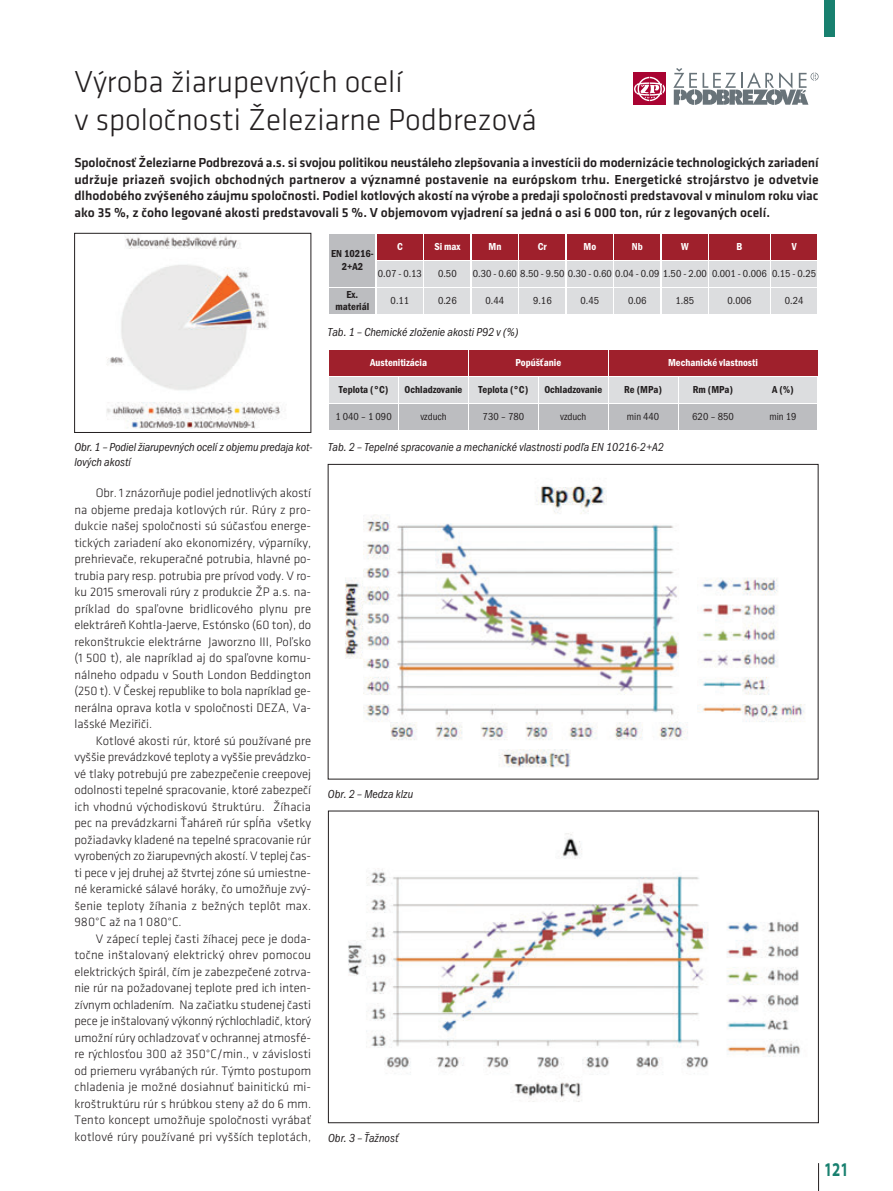
<style>
.page{position:relative;width:893px;height:1191px;background:#fff}
.page>*{position:absolute;margin:0;border:0;box-sizing:border-box;transform-origin:0 0}
.t1{font:300 31.5px/37.8px "Klavika";color:#231f20}
.t2{font:700 semi-expanded 19.5px "Myriad Pro";color:#18806f;scale:.7 1}
.t3{font:500 13.5px/16.5px "Klavika";color:#231f20;text-align:justify}
.t4{font:300 12.75px/16.5px "Klavika";letter-spacing:.01em;color:#231f20;text-align:justify}
.t5{font:12px/14.4px "Franklin Got Itc TOT Boo Con Ita";color:#231f20}
.t6{font:10.5px "Franklin Got Itc TOT Boo Con";color:#231f20}
.t7{font:10.5px/12.6px "Franklin Got Itc TOT Dem Con";color:#231f20;text-align:center}
.t8{font:10.5px "Franklin Got Itc TOT Dem Con";color:#fff}
</style>
<div class="page">
<svg style="left:818px;top:1163px;width:1px;height:28px"></svg>
<div style="left:824px;top:0;width:11px;height:37px;background:#18806f"></div>
<img style="left:106px;top:236px;width:176px;height:193px">
<div style="left:74px;top:233px;width:237px;height:200px;border:1px solid #231f20"></div>
<div style="left:329px;top:235px;width:46px;height:52px;background:#bcbdc0"></div>
<div style="left:377px;top:235px;width:46px;height:25px;background:#9f202c"></div>
<div style="left:424px;top:235px;width:46px;height:25px;background:#9f202c"></div>
<div style="left:472px;top:235px;width:46px;height:25px;background:#9f202c"></div>
<div style="left:519px;top:235px;width:46px;height:25px;background:#9f202c"></div>
<div style="left:567px;top:235px;width:46px;height:25px;background:#9f202c"></div>
<div style="left:614px;top:235px;width:46px;height:25px;background:#9f202c"></div>
<div style="left:662px;top:235px;width:46px;height:25px;background:#9f202c"></div>
<div style="left:709px;top:235px;width:61px;height:25px;background:#9f202c"></div>
<div style="left:771px;top:235px;width:46px;height:25px;background:#9f202c"></div>
<div style="left:377px;top:262px;width:46px;height:25px;background:#dcdddf"></div>
<div style="left:424px;top:262px;width:46px;height:25px;background:#dcdddf"></div>
<div style="left:472px;top:262px;width:46px;height:25px;background:#dcdddf"></div>
<div style="left:519px;top:262px;width:46px;height:25px;background:#dcdddf"></div>
<div style="left:567px;top:262px;width:46px;height:25px;background:#dcdddf"></div>
<div style="left:614px;top:262px;width:46px;height:25px;background:#dcdddf"></div>
<div style="left:662px;top:262px;width:46px;height:25px;background:#dcdddf"></div>
<div style="left:709px;top:262px;width:61px;height:25px;background:#dcdddf"></div>
<div style="left:771px;top:262px;width:46px;height:25px;background:#dcdddf"></div>
<div style="left:329px;top:289px;width:46px;height:25px;background:#bcbdc0"></div>
<div style="left:377px;top:289px;width:46px;height:25px;background:#dcdddf"></div>
<div style="left:424px;top:289px;width:46px;height:25px;background:#dcdddf"></div>
<div style="left:472px;top:289px;width:46px;height:25px;background:#dcdddf"></div>
<div style="left:519px;top:289px;width:46px;height:25px;background:#dcdddf"></div>
<div style="left:567px;top:289px;width:46px;height:25px;background:#dcdddf"></div>
<div style="left:614px;top:289px;width:46px;height:25px;background:#dcdddf"></div>
<div style="left:662px;top:289px;width:46px;height:25px;background:#dcdddf"></div>
<div style="left:709px;top:289px;width:61px;height:25px;background:#dcdddf"></div>
<div style="left:771px;top:289px;width:46px;height:25px;background:#dcdddf"></div>
<div style="left:329px;top:350px;width:139px;height:26px;background:#9f202c"></div>
<div style="left:469px;top:350px;width:138px;height:26px;background:#9f202c"></div>
<div style="left:609px;top:350px;width:208px;height:26px;background:#9f202c"></div>
<div style="left:329px;top:377px;width:69px;height:26px;background:#dcdddf"></div>
<div style="left:399px;top:377px;width:69px;height:26px;background:#dcdddf"></div>
<div style="left:469px;top:377px;width:69px;height:26px;background:#dcdddf"></div>
<div style="left:539px;top:377px;width:68px;height:26px;background:#dcdddf"></div>
<div style="left:609px;top:377px;width:68px;height:26px;background:#dcdddf"></div>
<div style="left:679px;top:377px;width:68px;height:26px;background:#dcdddf"></div>
<div style="left:749px;top:377px;width:68px;height:26px;background:#dcdddf"></div>
<div style="left:329px;top:404px;width:69px;height:26px;background:#bcbdc0"></div>
<div style="left:399px;top:404px;width:69px;height:26px;background:#bcbdc0"></div>
<div style="left:469px;top:404px;width:69px;height:26px;background:#bcbdc0"></div>
<div style="left:539px;top:404px;width:68px;height:26px;background:#bcbdc0"></div>
<div style="left:609px;top:404px;width:68px;height:26px;background:#bcbdc0"></div>
<div style="left:679px;top:404px;width:68px;height:26px;background:#bcbdc0"></div>
<div style="left:749px;top:404px;width:68px;height:26px;background:#bcbdc0"></div>
<img style="left:345px;top:485px;width:460px;height:283px">
<div style="left:328px;top:464px;width:490px;height:315px;border:1px solid #231f20"></div>
<img style="left:348px;top:833px;width:452px;height:269px">
<div style="left:328px;top:811px;width:491px;height:312px;border:1px solid #231f20"></div>
<svg style="left:673px;top:68px;width:146px;height:37px"></svg>
<div style="left:633px;top:73px;width:33px;height:32px;background:#a90332"></div>
<svg style="left:634px;top:77px;width:31px;height:24px"></svg>
<h1 class="t1" style="left:74px;top:65px;width:464px">Výroba žiarupevných ocelí<br>v spoločnosti Železiarne Podbrezová</h1>
<p class="t3" style="left:74px;top:155px;width:746px">Spoločnosť Železiarne Podbrezová a.s. si svojou politikou neustáleho zlepšovania a investícii do modernizácie technologických zariadení udržuje priazeň svojich obchodných partnerov a významné postavenie na európskom trhu. Energetické strojárstvo je odvetvie dlhodobého zvýšeného záujmu spoločnosti. Podiel kotlových akostí na výrobe a predaji spoločnosti predstavoval v minulom roku viac ako 35 %, z čoho legované akosti predstavovali 5 %. V objemovom vyjadrení sa jedná o asi 6 000 ton, rúr z legovaných ocelí.</p>
<p class="t5" style="left:74px;top:440px;width:239px">Obr. 1 – Podiel žiarupevných ocelí z objemu predaja kot&shy;lových akostí</p>
<p class="t4" style="left:74px;top:486px;width:238px;text-indent:21px">Obr. 1 znázorňuje podiel jednotlivých akostí na objeme predaja kotlových rúr. Rúry z pro&shy;dukcie našej spoločnosti sú súčasťou energe&shy;tických zariadení ako ekonomizéry, výparníky, prehrievače, rekuperačné potrubia, hlavné po&shy;trubia pary resp. potrubia pre prívod vody. V ro&shy;ku 2015 smerovali rúry z produkcie ŽP a.s. na&shy;príklad do spaľovne bridlicového plynu pre elektráreň Kohtla-Jaerve, Estónsko (60 ton), do rekonštrukcie elektrárne Jaworzno III, Poľsko (1 500 t), ale napríklad aj do spaľovne komu&shy;nálneho odpadu v South London Beddington (250 t). V Českej republike to bola napríklad ge&shy;nerálna oprava kotla v spoločnosti DEZA, Va&shy;lašské Meziřiči.</p>
<p class="t4" style="left:74px;top:733px;width:238px;text-indent:21px">Kotlové akosti rúr, ktoré sú používané pre vyššie prevádzkové teploty a vyššie prevádzko&shy;vé tlaky potrebujú pre zabezpečenie creepovej odolnosti tepelné spracovanie, ktoré zabezpečí ich vhodnú východiskovú štruktúru. Žíhacia pec na prevádzkarni Ťaháreň rúr spĺňa všetky požiadavky kladené na tepelné spracovanie rúr vyrobených zo žiarupevných akostí. V teplej čas&shy;ti pece v jej druhej až štvrtej zóne sú umiestne&shy;né keramické sálavé horáky, čo umožňuje zvý&shy;šenie teploty žíhania z bežných teplôt max.<br>980°C až na 1 080°C.</p>
<p class="t4" style="left:74px;top:931px;width:238px;text-indent:21px">V zápecí teplej časti žíhacej pece je doda&shy;točne inštalovaný elektrický ohrev pomocou elektrických špirál, čím je zabezpečené zotrva&shy;nie rúr na požadovanej teplote pred ich inten&shy;zívnym ochladením. Na začiatku studenej časti pece je inštalovaný výkonný rýchlochladič, ktorý umožní rúry ochladzovať v ochrannej atmosfé&shy;re rýchlosťou 300 až 350°C/min., v závislosti od priemeru vyrábaných rúr. Týmto postupom chladenia je možné dosiahnuť bainitickú mi&shy;kroštruktúru rúr s hrúbkou steny až do 6 mm.<br>Tento koncept umožňuje spoločnosti vyrábať kotlové rúry používané pri vyšších teplotách,</p>
<p class="t8" style="left:397px;top:240px;width:7px">C</p>
<p class="t8" style="left:434px;top:240px;width:28px">Si max</p>
<p class="t8" style="left:488px;top:240px;width:14px">Mn</p>
<p class="t8" style="left:538px;top:240px;width:10px">Cr</p>
<p class="t8" style="left:583px;top:240px;width:14px">Mo</p>
<p class="t8" style="left:632px;top:240px;width:12px">Nb</p>
<p class="t8" style="left:681px;top:240px;width:9px">W</p>
<p class="t8" style="left:736px;top:240px;width:7px">B</p>
<p class="t8" style="left:792px;top:240px;width:6px">V</p>
<p class="t6" style="left:378px;top:268px;width:46px">0.07 - 0.13</p>
<p class="t6" style="left:438px;top:268px;width:20px">0.50</p>
<p class="t6" style="left:473px;top:268px;width:345px">0.30 - 0.60 8.50 - 9.50 0.30 - 0.60 0.04 - 0.09 1.50 - 2.00 0.001 - 0.006 0.15 - 0.25</p>
<p class="t7" style="left:331px;top:247px;width:44px">EN 10216-<br>2+A2</p>
<p class="t7" style="left:336px;top:288px;width:35px">Ex. materiál</p>
<p class="t6" style="left:391px;top:295px;width:20px">0.11</p>
<p class="t6" style="left:438px;top:295px;width:20px">0.26</p>
<p class="t6" style="left:486px;top:295px;width:20px">0.44</p>
<p class="t6" style="left:533px;top:295px;width:20px">9.16</p>
<p class="t6" style="left:581px;top:295px;width:20px">0.45</p>
<p class="t6" style="left:628px;top:295px;width:20px">0.06</p>
<p class="t6" style="left:676px;top:295px;width:20px">1.85</p>
<p class="t6" style="left:727px;top:295px;width:25px">0.006</p>
<p class="t6" style="left:785px;top:295px;width:20px">0.24</p>
<p class="t5" style="left:328px;top:325px;width:192px">Tab. 1 – Chemické zloženie akosti P92 v (%)</p>
<p class="t8" style="left:370px;top:356px;width:58px">Austenitizácia</p>
<p class="t8" style="left:515px;top:356px;width:47px">Popúšťanie</p>
<p class="t8" style="left:668px;top:356px;width:91px">Mechanické vlastnosti</p>
<p class="t7" style="left:339px;top:383px;width:51px">Teplota (°C)</p>
<p class="t7" style="left:405px;top:383px;width:59px">Ochladzovanie</p>
<p class="t7" style="left:478px;top:383px;width:51px">Teplota (°C)</p>
<p class="t7" style="left:544px;top:383px;width:59px">Ochladzovanie</p>
<p class="t7" style="left:624px;top:383px;width:39px">Re (MPa)</p>
<p class="t7" style="left:693px;top:383px;width:42px">Rm (MPa)</p>
<p class="t7" style="left:772px;top:383px;width:23px">A (%)</p>
<p class="t6" style="left:336px;top:410px;width:58px">1 040 – 1 090</p>
<p class="t6" style="left:420px;top:410px;width:28px">vzduch</p>
<p class="t6" style="left:483px;top:410px;width:43px">730 – 780</p>
<p class="t6" style="left:560px;top:410px;width:28px">vzduch</p>
<p class="t6" style="left:627px;top:410px;width:34px">min 440</p>
<p class="t6" style="left:692px;top:410px;width:43px">620 – 850</p>
<p class="t6" style="left:769px;top:410px;width:28px">min 19</p>
<p class="t5" style="left:328px;top:440px;width:337px">Tab. 2 – Tepelné spracovanie a mechanické vlastnosti podľa EN 10216-2+A2</p>
<p class="t5" style="left:328px;top:787px;width:87px">Obr. 2 – Medza klzu</p>
<p class="t5" style="left:328px;top:1130px;width:72px">Obr. 3 – Ťažnosť</p>
<h2 class="t2" style="left:824px;top:1156px;width:36px">121</h2>
</div>
